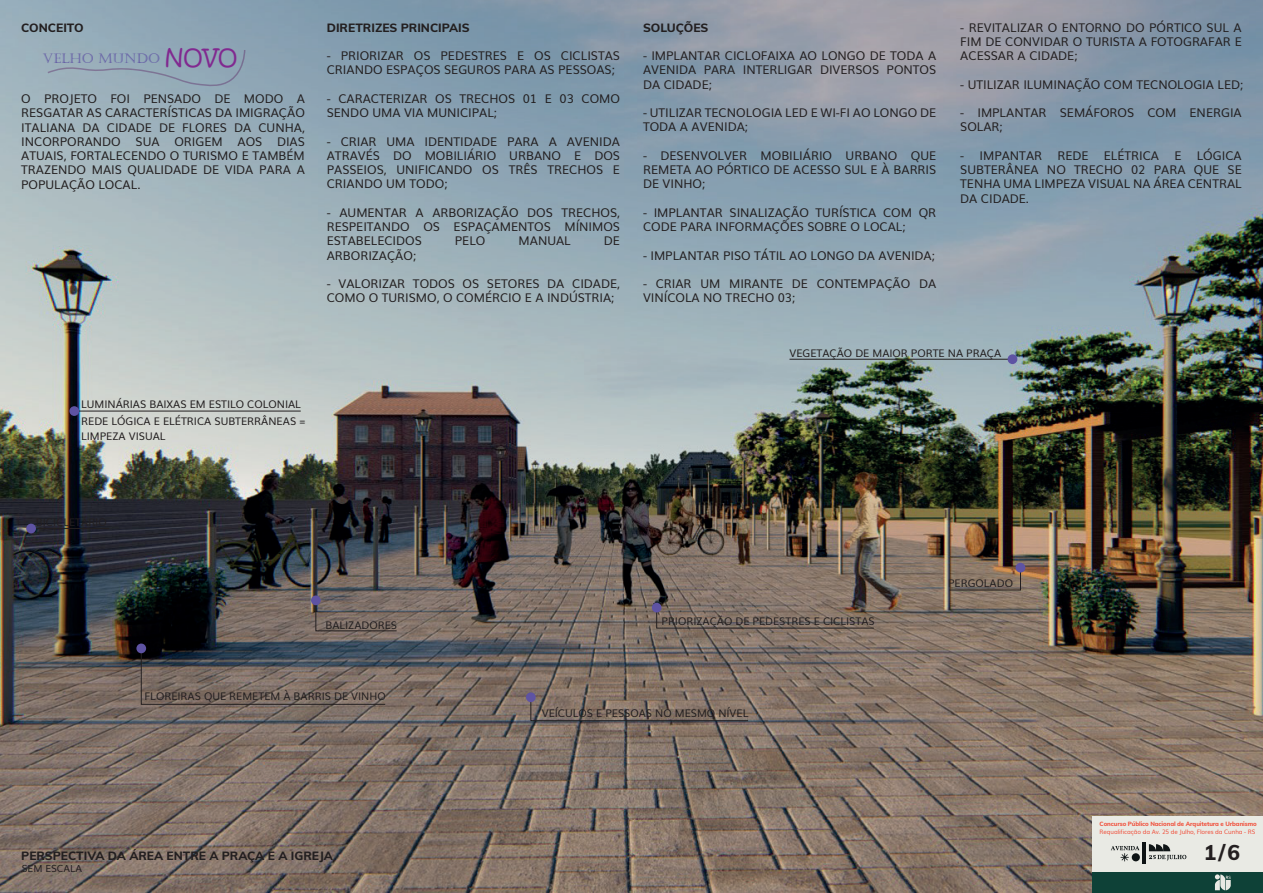
<style>
.page{position:relative;width:1263px;height:893px;background:#fff}
.page>*{position:absolute;margin:0;border:0;box-sizing:border-box;transform-origin:0 0}
.t1{font:800 21.38px "Muli";color:#231f20}
.t2{font:13.5px "Castellar";color:#5e53a3}
.t3{font:12px/14.2px "Muli";color:#231f20;text-align:justify}
.t4{font:800 12px "Muli";color:#231f20}
.t5{font:10.5px/14.2px "Muli";color:#231f20}
.t6{font:9.75px "Muli";color:#231f20}
.t7{font:800 6.15px "Muli";letter-spacing:-.01em;color:#f0523e}
.t8{font:6.15px "Muli";letter-spacing:-.01em;color:#f0523e}
.s1{font-family:"Kristen ITC";font-size:21.45px;color:#812990}
</style>
<div class="page">
<img style="left:0;top:0;width:1263px;height:893px">
<div style="left:1093px;top:872px;width:170px;height:21px;background:#0e4137"></div>
<div style="left:1093px;top:816px;width:170px;height:56px;background:#e9eae4"></div>
<svg style="left:1215px;top:874px;width:16px;height:16px"></svg>
<hr style="left:1143px;top:842px;width:3px;height:21px;background:#0d1214">
<svg style="left:1111px;top:846px;width:28px;height:15px"></svg>
<div style="left:1132px;top:853px;width:8px;height:8px;background:#0f1516;border-radius:50%"></div>
<svg style="left:1149px;top:844px;width:37px;height:17px"></svg>
<svg style="left:48px;top:50px;width:197px;height:36px;background:#94a8b6"></svg>
<svg style="left:141px;top:648px;width:245px;height:57px;background:#635d5c"></svg>
<div style="left:136px;top:643px;width:10px;height:10px;background:#5e53a3;border-radius:50%"></div>
<hr style="left:76px;top:411px;width:225px;height:1px;background:#231f20">
<hr style="left:789px;top:359px;width:225px;height:1px;background:#231f20">
<hr style="left:32px;top:528px;width:77px;height:1px;background:#231f20">
<div style="left:26px;top:524px;width:10px;height:9px;background:#5e53a3;border-radius:50%"></div>
<div style="left:1007px;top:354px;width:10px;height:10px;background:#5e53a3;border-radius:50%"></div>
<div style="left:69px;top:406px;width:10px;height:10px;background:#5e53a3;border-radius:50%"></div>
<svg style="left:315px;top:601px;width:82px;height:31px;background:#776a63"></svg>
<div style="left:311px;top:595px;width:10px;height:10px;background:#5e53a3;border-radius:50%"></div>
<svg style="left:530px;top:699px;width:219px;height:22px;background:#7e6f64"></svg>
<svg style="left:656px;top:607px;width:219px;height:22px;background:#7d6e64"></svg>
<div style="left:526px;top:692px;width:10px;height:10px;background:#5e53a3;border-radius:50%"></div>
<div style="left:652px;top:603px;width:9px;height:9px;background:#5e53a3;border-radius:50%"></div>
<svg style="left:948px;top:569px;width:73px;height:22px;background:#837160"></svg>
<div style="left:1016px;top:563px;width:9px;height:9px;background:#5e53a3;border-radius:50%"></div>
<p class="t4" style="left:21px;top:19px;width:64px">CONCEITO</p>
<p class="t2" style="left:42px;top:50px;width:196px">VELHO MUNDO <span class="s1">NOVO</span></p>
<p class="t3" style="left:21px;top:91px;width:285px">O PROJETO FOI PENSADO DE MODO A RESGATAR AS CARACTERÍSTICAS DA IMIGRAÇÃO ITALIANA DA CIDADE DE FLORES DA CUNHA, INCORPORANDO SUA ORIGEM AOS DIAS ATUAIS, FORTALECENDO O TURISMO E TAMBÉM TRAZENDO MAIS QUALIDADE DE VIDA PARA A POPULAÇÃO LOCAL.</p>
<p class="t4" style="left:327px;top:19px;width:144px">DIRETRIZES PRINCIPAIS</p>
<p class="t3" style="left:327px;top:48px;width:295px">- PRIORIZAR OS PEDESTRES E OS CICLISTAS<br>CRIANDO ESPAÇOS SEGUROS PARA AS PESSOAS;</p>
<p class="t3" style="left:327px;top:91px;width:295px">- CARACTERIZAR OS TRECHOS 01 E 03 COMO<br>SENDO UMA VIA MUNICIPAL;</p>
<p class="t3" style="left:327px;top:133px;width:295px">- CRIAR UMA IDENTIDADE PARA A AVENIDA ATRAVÉS DO MOBILIÁRIO URBANO E DOS PASSEIOS, UNIFICANDO OS TRÊS TRECHOS E CRIANDO UM TODO;</p>
<p class="t3" style="left:327px;top:205px;width:295px">- AUMENTAR A ARBORIZAÇÃO DOS TRECHOS, RESPEITANDO OS ESPAÇAMENTOS MÍNIMOS ESTABELECIDOS</p>
<p class="t3" style="left:455px;top:233px;width:32px">PELO</p>
<p class="t3" style="left:518px;top:233px;width:54px">MANUAL</p>
<p class="t3" style="left:604px;top:233px;width:18px">DE</p>
<p class="t3" style="left:327px;top:247px;width:91px">ARBORIZAÇÃO;</p>
<p class="t3" style="left:327px;top:276px;width:295px">- VALORIZAR TODOS OS SETORES DA CIDADE,<br>COMO O TURISMO, O COMÉRCIO E A INDÚSTRIA;</p>
<p class="t5" style="left:81px;top:396px;width:221px">LUMINÁRIAS BAIXAS EM ESTILO COLONIAL</p>
<p class="t5" style="left:81px;top:414px;width:226px">REDE LÓGICA E ELÉTRICA SUBTERRÂNEAS =<br>LIMPEZA VISUAL</p>
<p class="t4" style="left:643px;top:19px;width:67px">SOLUÇÕES</p>
<p class="t3" style="left:643px;top:48px;width:295px">- IMPLANTAR CICLOFAIXA AO LONGO DE TODA A AVENIDA PARA INTERLIGAR DIVERSOS PONTOS DA CIDADE;</p>
<p class="t3" style="left:643px;top:105px;width:295px">- UTILIZAR TECNOLOGIA LED E WI-FI AO LONGO DE<br>TODA A AVENIDA;</p>
<p class="t3" style="left:643px;top:148px;width:295px">- DESENVOLVER MOBILIÁRIO URBANO QUE REMETA AO PÓRTICO DE ACESSO SUL E À BARRIS DE VINHO;</p>
<p class="t3" style="left:643px;top:204px;width:295px">- IMPLANTAR SINALIZAÇÃO TURÍSTICA COM QR<br>CODE PARA INFORMAÇÕES SOBRE O LOCAL;</p>
<p class="t3" style="left:643px;top:247px;width:293px">- IMPLANTAR PISO TÁTIL AO LONGO DA AVENIDA;</p>
<p class="t3" style="left:643px;top:276px;width:295px">- CRIAR UM MIRANTE DE CONTEMPAÇÃO DA<br>VINÍCOLA NO TRECHO 03;</p>
<p class="t3" style="left:960px;top:19px;width:283px">- REVITALIZAR O ENTORNO DO PÓRTICO SUL A FIM DE CONVIDAR O TURISTA A FOTOGRAFAR E ACESSAR A CIDADE;</p>
<p class="t3" style="left:960px;top:76px;width:284px">- UTILIZAR ILUMINAÇÃO COM TECNOLOGIA LED;</p>
<p class="t3" style="left:960px;top:105px;width:283px">- IMPLANTAR SEMÁFOROS COM ENERGIA<br>SOLAR;</p>
<p class="t3" style="left:960px;top:147px;width:83px">- IMPANTAR</p>
<p class="t3" style="left:1057px;top:147px;width:33px">REDE</p>
<p class="t3" style="left:1104px;top:147px;width:57px">ELÉTRICA</p>
<p class="t3" style="left:1174px;top:147px;width:9px">E</p>
<p class="t3" style="left:960px;top:147px;width:283px;text-indent:237px">LÓGICA SUBTERÂNEA NO TRECHO 02 PARA QUE SE TENHA UMA LIMPEZA VISUAL NA ÁREA CENTRAL DA CIDADE.</p>
<p class="t5" style="left:789px;top:345px;width:213px">VEGETAÇÃO DE MAIOR PORTE NA PRAÇA</p>
<p class="t5" style="left:36px;top:514px;width:72px">BICICLETÁRIO</p>
<p class="t5" style="left:325px;top:617px;width:73px">BALIZADORES</p>
<p class="t5" style="left:145px;top:688px;width:243px">FLOREIRAS QUE REMETEM À BARRIS DE VINHO</p>
<p class="t5" style="left:661px;top:613px;width:215px">PRIORIZAÇÃO DE PEDESTRES E CICLISTAS</p>
<p class="t5" style="left:948px;top:575px;width:66px">PERGOLADO</p>
<p class="t4" style="left:21px;top:847px;width:313px">PERSPECTIVA DA ÁREA ENTRE A PRAÇA E A IGREJA</p>
<p class="t6" style="left:22px;top:861px;width:62px">SEM ESCALA</p>
<p class="t5" style="left:542px;top:706px;width:208px">VEÍCULOS E PESSOAS NO MESMO NÍVEL</p>
<p class="t7" style="left:1099px;top:819px;width:159px">Concurso Público Nacional de Arquitetura e Urbanismo</p>
<p class="t8" style="left:1099px;top:827px;width:157px">Requalificação da Av. 25 de Julho, Flores da Cunha - RS</p>
<h1 class="t1" style="left:1204px;top:837px;width:38px">1/6</h1>
</div>
